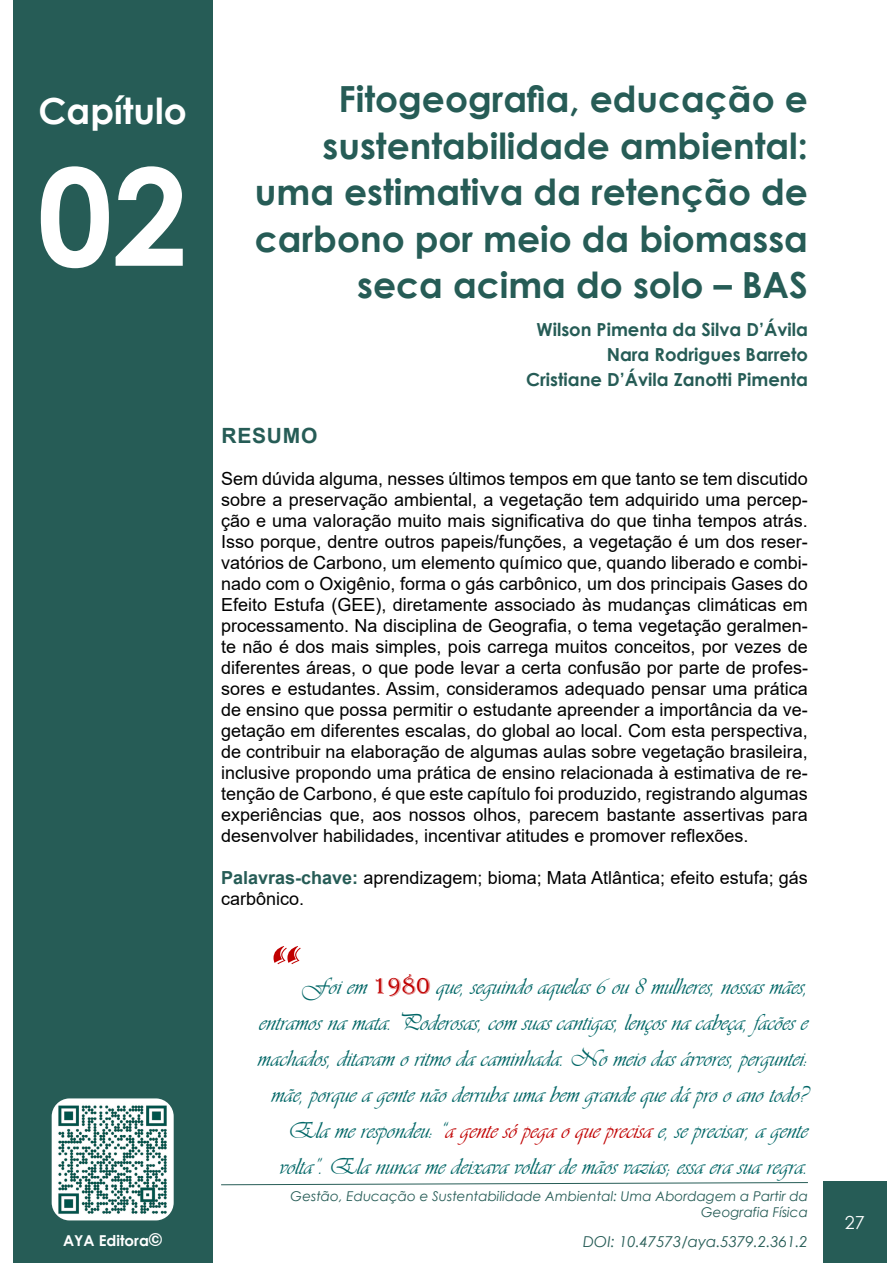
<style>
.page{position:relative;width:893px;height:1263px;background:#fff}
.page>*{position:absolute;margin:0;border:0;box-sizing:border-box;transform-origin:0 0}
.t1{font:700 135px "Century Gothic";color:#fff}
.t2{font:72px "Algerian";color:#c00000}
.t3{font:700 36px/46.5px "Century Gothic";color:#265c56;text-align:right}
.t4{font:700 36px "Century Gothic";color:#fff}
.t5{font:24px/36px "Vivaldii";color:#066;text-align:right}
.t6{font:700 21px "Arial";letter-spacing:.035em;color:#265c56}
.t7{font:18px/21px "Arial";color:#000;text-align:justify}
.t8{font:700 18px/25px "Century Gothic";color:#265c56;text-align:right}
.t9{font:18px "Century Gothic";color:#fff}
.t10{font:italic 15px "Century Gothic";color:#265c56}
.t11{font:700 15px "Century Gothic";color:#fff}
.t12{font:italic 13.5px/16.2px "Century Gothic";color:#265c56;text-align:right}
.s1{font-weight:700;color:#265c56}
.s2{font-family:"Algerian";color:#c00000}
.s3{color:#c00000}
.s4{font-family:"Helvetica";font-size:18px}
</style>
<div class="page">
<div style="left:13px;top:0;width:200px;height:1263px;background:#265c56"></div>
<svg style="left:221px;top:1182px;width:587px;height:3px"></svg>
<div style="left:823px;top:1182px;width:63px;height:81px;background:#265c56"></div>
<img style="left:52px;top:1098px;width:122px;height:122px">
<h3 class="t4" style="left:39px;top:84px;width:150px">Capítulo</h3>
<h3 class="t3" style="left:255px;top:74px;width:554px">Fitogeografia, educação e sustentabilidade ambiental: uma estimativa da retenção de carbono por meio da biomassa seca acima do solo – BAS</h3>
<p class="t8" style="left:526px;top:316px;width:283px">Wilson Pimenta da Silva D’Ávila<br>Nara Rodrigues Barreto<br>Cristiane D’Ávila Zanotti Pimenta</p>
<h1 class="t1" style="left:37px;top:114px;width:153px">02</h1>
<p class="t6" style="left:221px;top:420px;width:97px">RESUMO</p>
<p class="t7" style="left:221px;top:468px;width:588px">Sem dúvida alguma, nesses últimos tempos em que tanto se tem discutido sobre a preservação ambiental, a vegetação tem adquirido uma percep&shy;ção e uma valoração muito mais significativa do que tinha tempos atrás.<br>Isso porque, dentre outros papeis/funções, a vegetação é um dos reser&shy;vatórios de Carbono, um elemento químico que, quando liberado e combi&shy;nado com o Oxigênio, forma o gás carbônico, um dos principais Gases do Efeito Estufa (GEE), diretamente associado às mudanças climáticas em processamento. Na disciplina de Geografia, o tema vegetação geralmen&shy;te não é dos mais simples, pois carrega muitos conceitos, por vezes de diferentes áreas, o que pode levar a certa confusão por parte de profes&shy;sores e estudantes. Assim, consideramos adequado pensar uma prática de ensino que possa permitir o estudante apreender a importância da ve&shy;getação em diferentes escalas, do global ao local. Com esta perspectiva, de contribuir na elaboração de algumas aulas sobre vegetação brasileira, inclusive propondo uma prática de ensino relacionada à estimativa de re&shy;tenção de Carbono, é que este capítulo foi produzido, registrando algumas experiências que, aos nossos olhos, parecem bastante assertivas para desenvolver habilidades, incentivar atitudes e promover reflexões.</p>
<p class="t7" style="left:221px;top:867px;width:588px"><span class="s1">Palavras-chave:</span> aprendizagem; bioma; Mata Atlântica; efeito estufa; gás carbônico.</p>
<h2 class="t2" style="left:272px;top:930px;width:31px">“</h2>
<p class="t5" style="left:258px;top:969px;width:552px">Foi em <span class="s2">1980</span> que, seguindo aquelas 6 ou 8 mulheres, nossas mães, entramos na mata. Poderosas, com suas cantigas, lenços na cabeça, facões e machados, ditavam o ritmo da caminhada. No meio das árvores, perguntei: mãe, porque a gente não derruba uma bem grande que dá pro o ano todo?<br>Ela me respondeu: “<span class="s3">a gente só pega o que precisa</span> e, se precisar, a gente volta”. Ela nunca me deixava voltar de mãos vazias; essa era sua regra.</p>
<p class="t11" style="left:63px;top:1229px;width:101px">AYA Editora<span class="s4">©</span></p>
<p class="t12" style="left:291px;top:1188px;width:519px">Gestão, Educação e Sustentabilidade Ambiental: Uma Abordagem a Partir da<br>Geografia Física</p>
<p class="t10" style="left:583px;top:1231px;width:226px">DOI: 10.47573/aya.5379.2.361.2</p>
<p class="t9" style="left:845px;top:1210px;width:21px">27</p>
</div>
